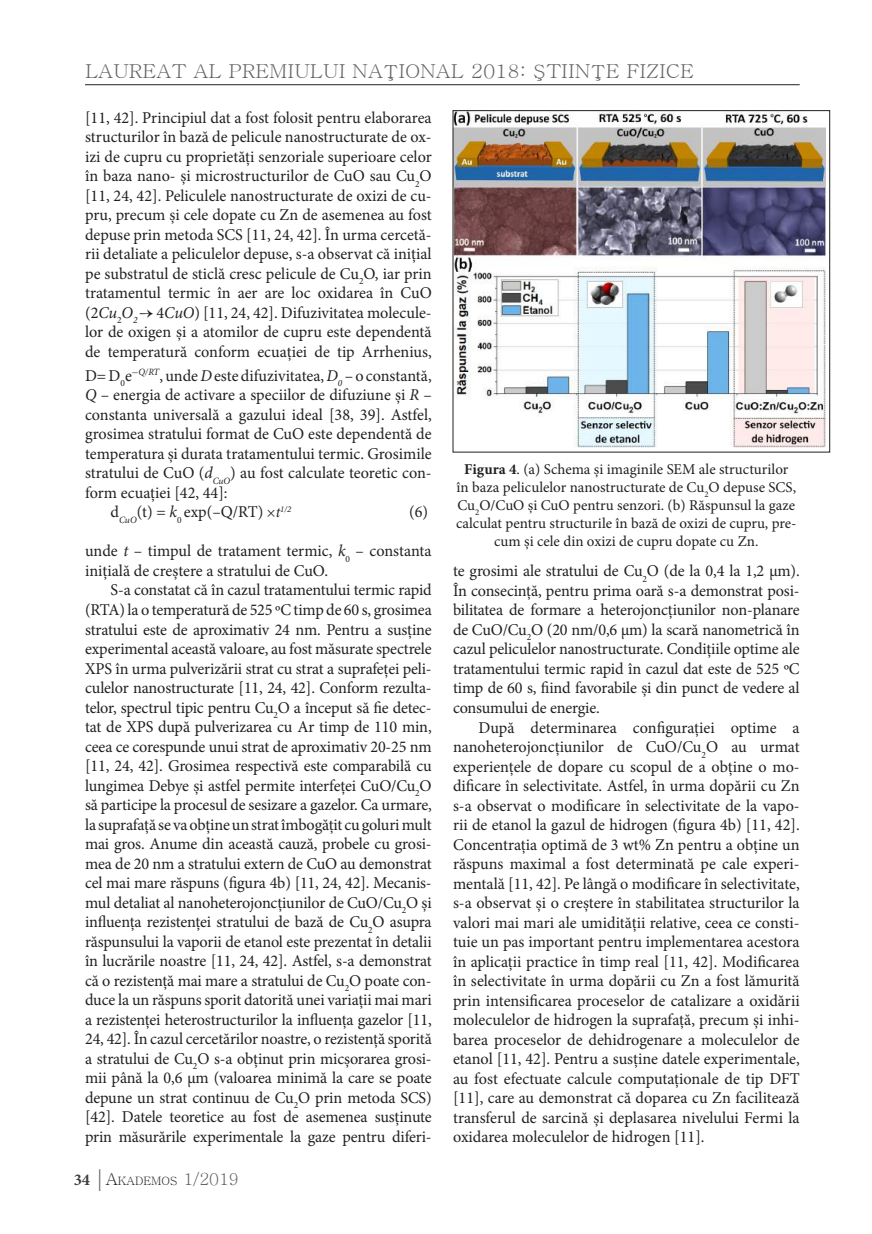
<style>
.page{position:relative;width:872px;height:1234px;background:#fff}
.page>*{position:absolute;margin:0;border:0;box-sizing:border-box;transform-origin:0 0}
.t1{font:19.2px "Batang";color:#636366;scale:1.06 1}
.t2{font:16.5px/19.5px "Minion Pro";color:#231f20;text-align:justify}
.t3{font:15px/18px "Minion Pro";color:#231f20;text-align:center}
.t4{font:11.55px "Batang";color:#231f20}
.s1{font-style:italic}
.s2{font-size:15px}
.s3{font-style:italic;font-size:15px}
.s4{font-weight:700}
.s5{font-family:"Minion Pro";font-weight:700;font-size:16.5px;color:#3e3e3f}
.s6{font-family:"Garamond";font-size:24px;color:#636366}
.s7{font-size:16.5px}
.s8{font-size:16.5px;color:#636366}
</style>
<div class="page">
<hr style="left:85px;top:84px;width:714px;height:1px;background:#231f20">
<img style="left:455px;top:112px;width:370px;height:336px">
<div style="left:453px;top:110px;width:377px;height:342px;border:1px solid #231f20"></div>
<p class="t1" style="left:85px;top:61px;width:576px">LAUREAT AL PREMIULUI NAŢIONAL 2018: ŞTIINŢE FIZICE</p>
<p class="t2" style="left:85px;top:108px;width:348px">[11, 42]. Principiul dat a fost folosit pentru elaborarea structurilor în bază de pelicule nanostructurate de ox&shy;izi de cupru cu proprietăți senzoriale superioare celor în baza nano- și microstructurilor de CuO sau Cu<sub>2</sub>O [11, 24, 42]. Peliculele nanostructurate de oxizi de cu&shy;pru, precum și cele dopate cu Zn de asemenea au fost depuse prin metoda SCS [11, 24, 42]. În urma cercetă&shy;rii detaliate a peliculelor depuse, s-a observat că inițial pe substratul de sticlă cresc pelicule de Cu<sub>2</sub>O, iar prin tratamentul termic în aer are loc oxidarea în CuO (2<span class="s1">Cu</span><sub>2</sub><span class="s1">O</span><sub>2</sub> → 4<span class="s1">CuO</span>) [11, 24, 42]. Difuzivitatea molecule&shy;lor de oxigen și a atomilor de cupru este dependentă de temperatură conform ecuației de tip Arrhenius,</p>
<p class="t2" style="left:85px;top:366px;width:348px">D= D<sub>0</sub>e<sup>-Q/RT</sup>, unde <span class="s1">D</span> este difuzivitatea, <span class="s1">D</span><sub>0</sub> – o constantă,</p>
<p class="t2" style="left:85px;top:385px;width:348px"><span class="s1">Q</span> – energia de activare a speciilor de difuziune și <span class="s1">R</span> –</p>
<p class="t2" style="left:85px;top:405px;width:348px">constanta universală a gazului ideal [38, 39]. Astfel,</p>
<p class="t2" style="left:85px;top:424px;width:348px">grosimea stratului format de CuO este dependentă de</p>
<p class="t2" style="left:85px;top:444px;width:348px">temperatura și durata tratamentului termic. Grosimile</p>
<p class="t2" style="left:85px;top:463px;width:348px">stratului de CuO (<span class="s1">d</span><sub>CuO</sub>) au fost calculate teoretic con-</p>
<p class="t2" style="left:85px;top:483px;width:144px">form ecuației [42, 44]:</p>
<p class="t2" style="left:111px;top:502px;width:182px">d<sub>CuO</sub>(t) = <span class="s1">k</span><sub>0</sub> exp(–Q/RT) <span class="s2">×</span><span class="s3">t</span><sup>1/2</sup></p>
<p class="t2" style="left:409px;top:502px;width:20px">(6)</p>
<p class="t2" style="left:85px;top:541px;width:348px">unde <span class="s1">t</span> – timpul de tratament termic, <span class="s1">k</span><sub>0</sub> – constanta inițială de creștere a stratului de CuO.</p>
<p class="t2" style="left:85px;top:580px;width:348px;text-indent:26px">S-a constatat că în cazul tratamentului termic rapid (RTA) la o temperatură de 525 ºC timp de 60 s, grosimea stratului este de aproximativ 24 nm. Pentru a susține experimental această valoare, au fost măsurate spectrele XPS în urma pulverizării strat cu strat a suprafeței peli&shy;culelor nanostructurate [11, 24, 42]. Conform rezulta&shy;telor, spectrul tipic pentru Cu<sub>2</sub>O a început să fie detec&shy;tat de XPS după pulverizarea cu Ar timp de 110 min, ceea ce corespunde unui strat de aproximativ 20-25 nm [11, 24, 42]. Grosimea respectivă este comparabilă cu lungimea Debye și astfel permite interfeței CuO/Cu<sub>2</sub>O să participe la procesul de sesizare a gazelor. Ca urmare, la suprafață se va obține un strat îmbogățit cu goluri mult mai gros. Anume din această cauză, probele cu grosi&shy;mea de 20 nm a stratului extern de CuO au demonstrat cel mai mare răspuns (figura 4b) [11, 24, 42]. Mecanis&shy;mul detaliat al nanoheterojoncțiunilor de CuO/Cu<sub>2</sub>O și influența rezistenței stratului de bază de Cu<sub>2</sub>O asupra răspunsului la vaporii de etanol este prezentat în detalii în lucrările noastre [11, 24, 42]. Astfel, s-a demonstrat că o rezistență mai mare a stratului de Cu<sub>2</sub>O poate con&shy;duce la un răspuns sporit datorită unei variații mai mari a rezistenței heterostructurilor la influența gazelor [11, 24, 42]. În cazul cercetărilor noastre, o rezistență sporită a stratului de Cu<sub>2</sub>O s-a obținut prin micșorarea grosi&shy;mii până la 0,6 µm (valoarea minimă la care se poate depune un strat continuu de Cu<sub>2</sub>O prin metoda SCS) [42]. Datele teoretice au fost de asemenea susținute prin măsurările experimentale la gaze pentru diferi-</p>
<p class="t3" style="left:456px;top:460px;width:342px"><span class="s4">Figura 4</span>. (a) Schema și imaginile SEM ale structurilor<br>în baza peliculelor nanostructurate de Cu<sub>2</sub>O depuse SCS, Cu<sub>2</sub>O/CuO și CuO pentru senzori. (b) Răspunsul la gaze calculat pentru structurile în bază de oxizi de cupru, pre&shy;cum și cele din oxizi de cupru dopate cu Zn.</p>
<p class="t2" style="left:453px;top:561px;width:348px">te grosimi ale stratului de Cu<sub>2</sub>O (de la 0,4 la 1,2 µm).<br>În consecință, pentru prima oară s-a demonstrat posi&shy;bilitatea de formare a heterojoncțiunilor non-planare de CuO/Cu<sub>2</sub>O (20 nm/0,6 µm) la scară nanometrică în cazul peliculelor nanostructurate. Condițiile optime ale tratamentului termic rapid în cazul dat este de 525 ºC timp de 60 s, fiind favorabile și din punct de vedere al consumului de energie.</p>
<p class="t2" style="left:453px;top:717px;width:348px;text-indent:26px">După determinarea configurației optime a nanoheterojoncțiunilor de CuO/Cu<sub>2</sub>O au urmat experiențele de dopare cu scopul de a obține o mo&shy;dificare în selectivitate. Astfel, în urma dopării cu Zn s-a observat o modificare în selectivitate de la vapo&shy;rii de etanol la gazul de hidrogen (figura 4b) [11, 42].<br>Concentrația optimă de 3 wt% Zn pentru a obține un răspuns maximal a fost determinată pe cale experi&shy;mentală [11, 42]. Pe lângă o modificare în selectivitate, s-a observat și o creștere în stabilitatea structurilor la valori mai mari ale umidității relative, ceea ce consti&shy;tuie un pas important pentru implementarea acestora în aplicații practice în timp real [11, 42]. Modificarea în selectivitate în urma dopării cu Zn a fost lămurită prin intensificarea proceselor de catalizare a oxidării moleculelor de hidrogen la suprafață, precum și inhi&shy;barea proceselor de dehidrogenare a moleculelor de etanol [11, 42]. Pentru a susține datele experimentale, au fost efectuate calcule computaționale de tip DFT [11], care au demonstrat că doparea cu Zn facilitează transferul de sarcină și deplasarea nivelului Fermi la oxidarea moleculelor de hidrogen [11].</p>
<p class="t4" style="left:74px;top:1175px;width:167px"><span class="s5">34</span> <span class="s6">|</span><span class="s7">A</span>KADEMOS <span class="s8">1/2019</span></p>
</div>
